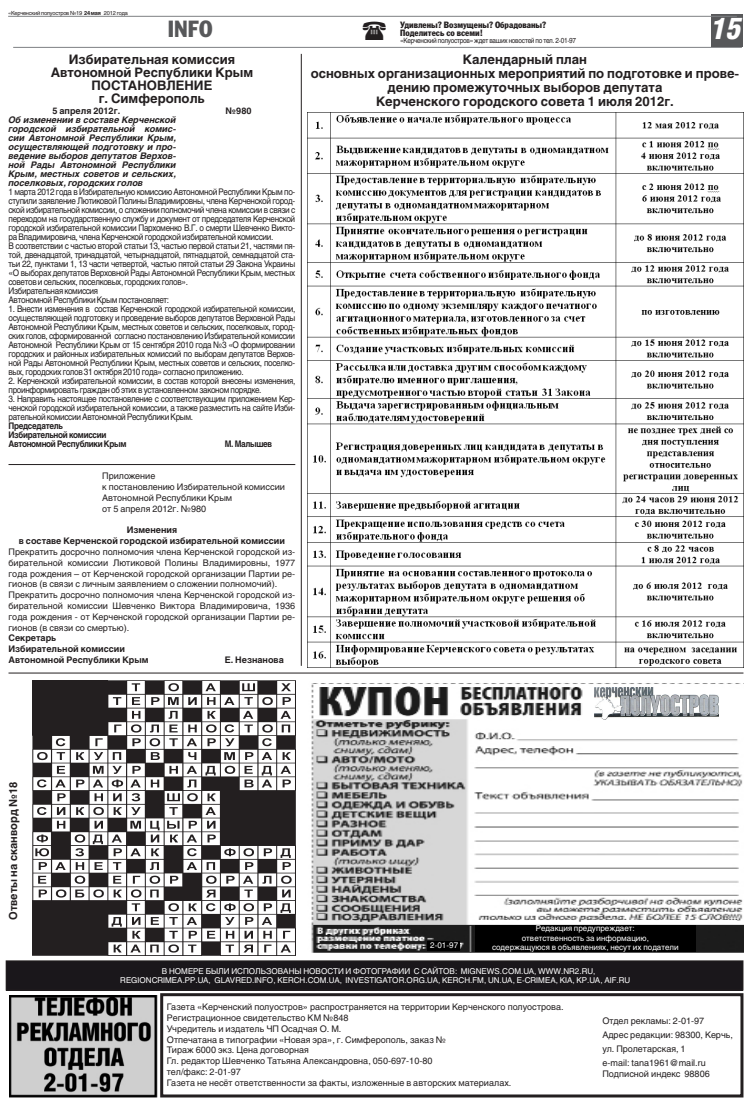
<style>
.page{position:relative;width:752px;height:1106px;background:#fff}
.page>*{position:absolute;margin:0;border:0;box-sizing:border-box;transform-origin:0 0}
.t1{font:italic 900 30px "Helios Cond";color:#fff}
.Заголовок_1{font:23px "Fagot Condensed";color:#57585a}
.основной_текст{font:700 13px/14px "Helios";color:#231f20;text-align:center}
.основной_текст-2{font:700 11px "Helios";color:#231f20}
.основной_текст-3{font:9px/9px "Helios";color:#231f20;text-align:justify;scale:.9 1}
.основной_текст-4{font:9px/10.8px "Helios";color:#231f20;text-align:justify}
.основной_текст-5{font:italic 700 9px/9px "Helios";color:#231f20;text-align:justify}
.основной_текст-6{font:9px/9px "Helios";letter-spacing:-.04em;color:#231f20;scale:.9 1}
.основной_текст-7{font:700 9px "Helios";color:#231f20}
.основной_текст-8{font:700 9px "Helios";letter-spacing:-.04em;color:#231f20;scale:.9 1}
.основной_текст-9{font:9px "Fagot Condensed";color:#231f20}
.основной_текст-10{font:8px/9.6px "Helios";color:#fff}
.основной_текст-11{font:7.2px "Helios";letter-spacing:-.04em;color:#231f20;scale:.89 1}
.основной_текст-12{font:5.6px "Helios";letter-spacing:-.04em;color:#231f20}
.s1{font-weight:700}
</style>
<div class="page">
<img style="left:9px;top:995px;width:148px;height:102px">
<div style="left:6px;top:960px;width:736px;height:30px;background:#1a171b"></div>
<div style="left:6px;top:960px;width:737px;height:30px;border:1px solid #231f20"></div>
<img style="left:311px;top:683px;width:431px;height:270px">
<img style="left:594px;top:687px;width:123px;height:32px">
<div style="left:427px;top:941px;width:32px;height:9px;background:#000"></div>
<div style="left:475px;top:925px;width:220px;height:26px;background:#000"></div>
<hr style="left:13px;top:47px;width:728px;height:1px;background:#7e8083">
<div style="left:711px;top:15px;width:31px;height:32px;background:#57585a"></div>
<hr style="left:8px;top:16px;width:728px;height:1px;background:#7e8083">
<div style="left:160px;top:993px;width:583px;height:104px;border:3px solid #231f20"></div>
<hr style="left:300px;top:54px;width:1px;height:612px;background:#231f20">
<hr style="left:9px;top:672px;width:734px;height:1px;background:#231f20">
<img style="left:32px;top:680px;width:263px;height:275px">
<img style="left:307px;top:112px;width:436px;height:555px">
<hr style="left:9px;top:464px;width:286px;height:1px;background:#231f20">
<p class="основной_текст-12" style="left:8px;top:9px;width:121px">«Керченский полуостров №19 <span class="s1">24 мая</span> 2012 года</p>
<p class="Заголовок_1" style="left:168px;top:15px;width:46px">INFO</p>
<p class="основной_текст" style="left:69px;top:52px;width:168px">Избирательная комиссия</p>
<p class="основной_текст" style="left:51px;top:65px;width:204px">Автономной Республики Крым</p>
<p class="основной_текст" style="left:91px;top:78px;width:122px">ПОСТАНОВЛЕНИЕ</p>
<p class="основной_текст" style="left:99px;top:91px;width:108px">г. Симферополь</p>
<p class="основной_текст-7" style="left:52px;top:105px;width:69px">5 апреля 2012г.</p>
<p class="основной_текст-7" style="left:225px;top:105px;width:27px">№980</p>
<p class="основной_текст-5" style="left:9px;top:115px;width:169px">Об изменении в составе Керченской городской избирательной комис&shy;сии Автономной Республики Крым, осуществляющей подготовку и про&shy;ведение выборов депутатов Верхов&shy;ной Рады Автономной Республики Крым, местных советов и сельских, поселковых, городских голов</p>
<p class="основной_текст-3" style="left:9px;top:187px;width:320px">1 марта 2012 года в Избирательную комиссию Автономной Республики Крым по&shy;ступили заявление Лютиковой Полины Владимировны, члена Керченской город&shy;ской избирательной комиссии, о сложении полномочий члена комиссии в связи с переходом на государственную службу и документ от председателя Керченской городской избирательной комиссии Пархоменко В.Г. о смерти Шевченко Викто&shy;ра Владимировича, члена Керченской городской избирательной комиссии.</p>
<p class="основной_текст-3" style="left:9px;top:241px;width:320px">В соответствии с частью второй статьи 13, частью первой статьи 21, частями пя&shy;той, двенадцатой, тринадцатой, четырнадцатой, пятнадцатой, семнадцатой ста&shy;тьи 22, пунктами 1, 13 части четвертой, частью пятой статьи 29 Закона Украины «О выборах депутатов Верховной Рады Автономной Республики Крым, местных советов и сельских, поселковых, городских голов».</p>
<p class="основной_текст-6" style="left:9px;top:286px;width:101px">Избирательная комиссия</p>
<p class="основной_текст-6" style="left:9px;top:295px;width:180px">Автономной Республики Крым постановляет:</p>
<p class="основной_текст-3" style="left:9px;top:304px;width:320px">1. Внести изменения в состав Керченской городской избирательной комиссии, осуществляющей подготовку и проведение выборов депутатов Верховной Рады Автономной Республики Крым, местных советов и сельских, поселковых, город&shy;ских голов, сформированной согласно постановлению Избирательной комиссии Автономной Республики Крым от 15 сентября 2010 года №3 «О формировании городских и районных избирательных комиссий по выборам депутатов Верхов&shy;ной Рады Автономной Республики Крым, местных советов и сельских, поселко&shy;вых, городских голов 31 октября 2010 года» согласно приложению.</p>
<p class="основной_текст-6" style="left:9px;top:376px;width:320px">2. Керченской избирательной комиссии, в состав которой внесены изменения, проинформировать граждан об этих в установленном законом порядке.</p>
<p class="основной_текст-3" style="left:9px;top:394px;width:320px">3. Направить настоящее постановление с соответствующим приложением Кер&shy;ченской городской избирательной комиссии, а также разместить на сайте Изби&shy;рательной комиссии Автономной Республики Крым.</p>
<p class="основной_текст-8" style="left:9px;top:420px;width:62px">Председатель</p>
<p class="основной_текст-8" style="left:9px;top:429px;width:110px">Избирательной комиссии</p>
<p class="основной_текст-8" style="left:9px;top:438px;width:132px">Автономной Республики Крым</p>
<p class="основной_текст-8" style="left:224px;top:438px;width:54px">М. Малышев</p>
<p class="основной_текст-4" style="left:102px;top:470px;width:55px">Приложение</p>
<p class="основной_текст-4" style="left:102px;top:481px;width:184px">к постановлению Избирательной комиссии</p>
<p class="основной_текст-4" style="left:102px;top:492px;width:131px">Автономной Республики Крым</p>
<p class="основной_текст-4" style="left:102px;top:503px;width:105px">от 5 апреля 2012г. №980</p>
<p class="основной_текст-7" style="left:127px;top:525px;width:52px">Изменения</p>
<p class="основной_текст-7" style="left:19px;top:535px;width:267px">в составе Керченской городской избирательной комиссии</p>
<p class="основной_текст-4" style="left:9px;top:546px;width:288px">Прекратить досрочно полномочия члена Керченской городской из&shy;бирательной комиссии Лютиковой Полины Владимировны, 1977 года рождения – от Керченской городской организации Партии ре&shy;гионов (в связи с личным заявлением о сложении полномочий).</p>
<p class="основной_текст-4" style="left:9px;top:589px;width:288px">Прекратить досрочно полномочия члена Керченской городской из&shy;бирательной комиссии Шевченко Виктора Владимировича, 1936 года рождения - от Керченской городской организации Партии ре&shy;гионов (в связи со смертью).</p>
<p class="основной_текст-7" style="left:9px;top:633px;width:49px">Секретарь</p>
<p class="основной_текст-7" style="left:9px;top:643px;width:118px">Избирательной комиссии</p>
<p class="основной_текст-7" style="left:9px;top:654px;width:141px">Автономной Республики Крым</p>
<p class="основной_текст-7" style="left:225px;top:654px;width:61px">Е. Незнанова</p>
<p class="основной_текст-9" style="left:400px;top:20px;width:147px">Удивлены? Возмущены? Обрадованы?</p>
<p class="основной_текст-9" style="left:400px;top:28px;width:84px">Поделитесь со всеми!</p>
<p class="основной_текст-11" style="left:400px;top:37px;width:199px">«Керченский полуостров» ждет ваших новостей по тел. 2-01-97</p>
<p class="t1" style="left:711px;top:11px;width:32px">15</p>
<p class="основной_текст" style="left:462px;top:52px;width:126px">Календарный план</p>
<p class="основной_текст" style="left:310px;top:66px;width:430px">основных организационных мероприятий по подготовке и прове&shy;дению промежуточных выборов депутата</p>
<p class="основной_текст" style="left:376px;top:94px;width:299px">Керченского городского совета 1 июля 2012г.</p>
<p class="основной_текст-2" style="left:7px;top:920px;width:140px;rotate:-90deg">Ответы на сканворд №18</p>
<p class="основной_текст-10" style="left:430px;top:940px;width:29px">2-01-97</p>
<p class="основной_текст-10" style="left:535px;top:923px;width:100px">Редакция предупреждает:</p>
<p class="основной_текст-10" style="left:521px;top:933px;width:128px">ответственность за информацию,</p>
<p class="основной_текст-10" style="left:492px;top:942px;width:188px">содержащуюся в объявлениях, несут их податели</p>
<p class="основной_текст-10" style="left:120px;top:965px;width:511px;text-indent:42px">В НОМЕРЕ БЫЛИ ИСПОЛЬЗОВАНЫ НОВОСТИ И ФОТОГРАФИИ С САЙТОВ: MIGNEWS.COM.UA, WWW.NR2.RU,<br>REGIONCRIMEA.PP.UA, GLAVRED.INFO, KERCH.COM.UA, INVESTIGATOR.ORG.UA, KERCH.FM, UN.UA, E-CRIMEA, KIA, KP.UA, AIF.RU</p>
<p class="основной_текст-4" style="left:167px;top:1001px;width:398px">Газета «Керченский полуостров» распространяется на территории Керченского полуострова.</p>
<p class="основной_текст-4" style="left:167px;top:1012px;width:183px">Регистрационное свидетельство КМ №848</p>
<p class="основной_текст-4" style="left:167px;top:1023px;width:176px">Учредитель и издатель ЧП Осадчая О. М.</p>
<p class="основной_текст-4" style="left:167px;top:1033px;width:280px">Отпечатана в типографии «Новая эра», г. Симферополь, заказ №</p>
<p class="основной_текст-4" style="left:167px;top:1044px;width:144px">Тираж 6000 экз. Цена договорная</p>
<p class="основной_текст-4" style="left:167px;top:1055px;width:267px">Гл. редактор Шевченко Татьяна Александровна, 050-697-10-80</p>
<p class="основной_текст-4" style="left:167px;top:1066px;width:76px">тел/факс: 2-01-97</p>
<p class="основной_текст-4" style="left:167px;top:1077px;width:346px">Газета не несёт ответственности за факты, изложенные в авторских материалах.</p>
<p class="основной_текст-4" style="left:602px;top:1015px;width:103px">Отдел рекламы: 2-01-97</p>
<p class="основной_текст-4" style="left:602px;top:1029px;width:132px">Адрес редакции: 98300, Керчь,</p>
<p class="основной_текст-4" style="left:602px;top:1043px;width:85px">ул. Пролетарская, 1</p>
<p class="основной_текст-4" style="left:602px;top:1057px;width:105px">e-mail: tana1961@mail.ru</p>
<p class="основной_текст-4" style="left:602px;top:1068px;width:109px">Подписной индекс 98806</p>
</div>
